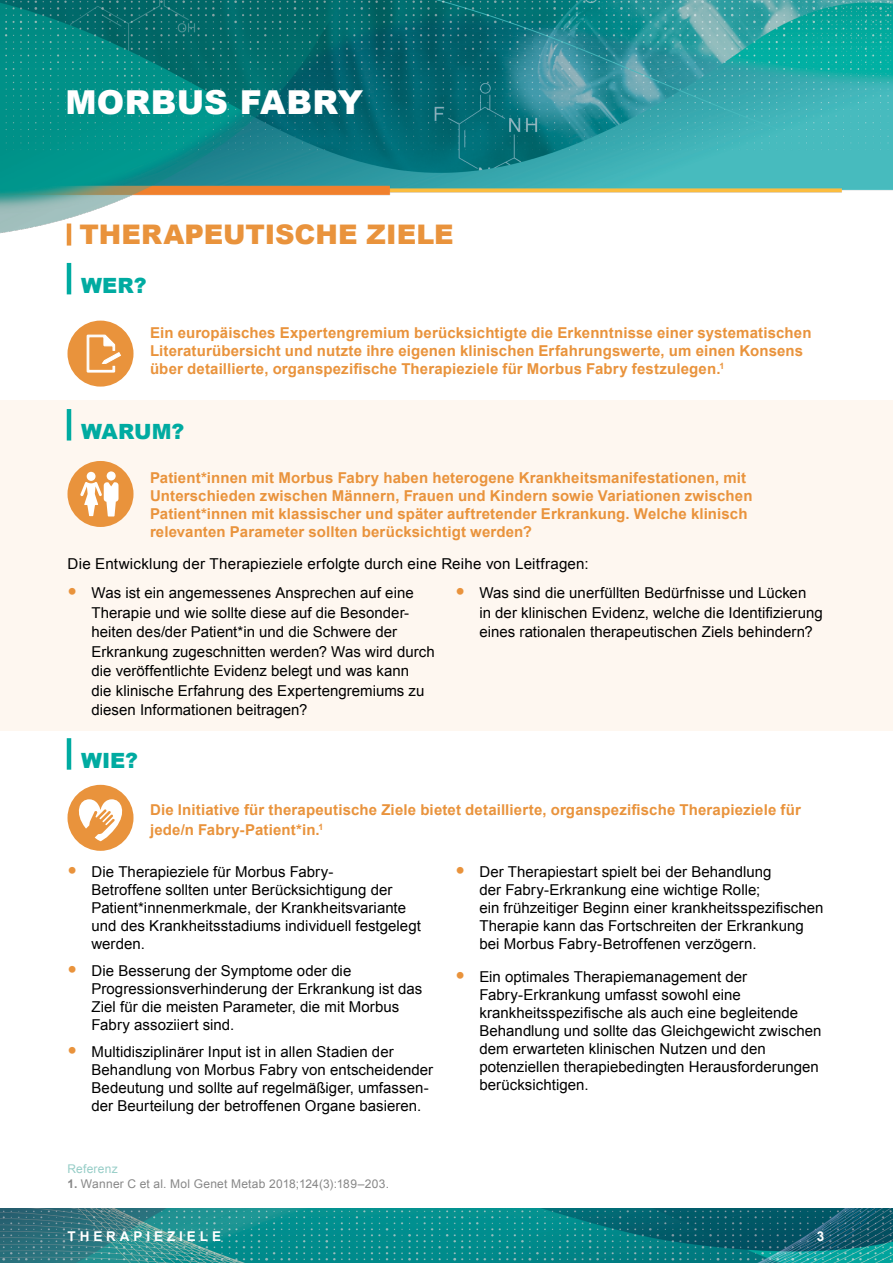
<style>
.page{position:relative;width:893px;height:1263px;background:#fff}
.page>*{position:absolute;margin:0;border:0;box-sizing:border-box;transform-origin:0 0}
.t1{font:900 33px "Arial";letter-spacing:.01em;color:#fff}
.t2{font:900 27px "Arial";color:#e9933c}
.t3{font:900 21px "Arial";letter-spacing:.005em;color:#00aba1}
.t4{font:15px/18px "Arial";letter-spacing:.005em;color:#000}
.t5{font:700 15px/18px "Arial";letter-spacing:.01em;color:#e9933c}
.t6{font:700 13.5px "Arial";letter-spacing:.29em;color:#fff}
.t7{font:12px "Arial";letter-spacing:.02em;color:#878787}
.t8{font:12px "Arial";letter-spacing:.02em;color:#96cdc7}
.s1{font-size:27px;color:#e9933c}
.s2{font-weight:700}
</style>
<div class="page">
<img style="left:0;top:1209px;width:893px;height:54px">
<img style="left:0;top:0;width:893px;height:269px">
<div style="left:0;top:401px;width:893px;height:330px;background:#fef7f0"></div>
<hr style="left:67px;top:224px;width:4px;height:22px;background:#e9933c">
<hr style="left:67px;top:263px;width:4px;height:31px;background:#00aba1">
<hr style="left:67px;top:409px;width:4px;height:31px;background:#00aba1">
<hr style="left:67px;top:738px;width:4px;height:32px;background:#00aba1">
<div style="left:68px;top:321px;width:66px;height:66px;background:#e9933c;border-radius:50%"></div>
<svg style="left:86px;top:334px;width:35px;height:39px"></svg>
<div style="left:67px;top:785px;width:66px;height:66px;background:#e9933c;border-radius:50%"></div>
<svg style="left:74px;top:799px;width:53px;height:42px"></svg>
<div style="left:68px;top:461px;width:66px;height:66px;background:#e9933c;border-radius:50%"></div>
<svg style="left:80px;top:472px;width:39px;height:44px"></svg>
<h1 class="t1" style="left:65px;top:78px;width:299px">MORBUS FABRY</h1>
<h2 class="t2" style="left:80px;top:215px;width:376px">THERAPEUTISCHE ZIELE</h2>
<h3 class="t3" style="left:81px;top:270px;width:67px">WER?</h3>
<p class="t5" style="left:150px;top:324px;width:663px">Ein europäisches Expertengremium berücksichtigte die Erkenntnisse einer systematischen<br>Literaturübersicht und nutzte ihre eigenen klinischen Erfahrungswerte, um einen Konsens über detaillierte, organspezifische Therapieziele für Morbus Fabry festzulegen.<sup>1</sup></p>
<h3 class="t3" style="left:81px;top:416px;width:105px">WARUM?</h3>
<p class="t5" style="left:150px;top:469px;width:604px">Patient*innen mit Morbus Fabry haben heterogene Krankheitsmanifestationen, mit Unterschieden zwischen Männern, Frauen und Kindern sowie Variationen zwischen Patient*innen mit klassischer und später auftretender Erkrankung. Welche klinisch relevanten Parameter sollten berücksichtigt werden?</p>
<p class="t4" style="left:68px;top:555px;width:523px">Die Entwicklung der Therapieziele erfolgte durch eine Reihe von Leitfragen:</p>
<p class="t4" style="left:92px;top:583px;width:345px;line-height:19.5px;text-indent:-24px"><span class="s1">•</span> Was ist ein angemessenes Ansprechen auf eine Therapie und wie sollte diese auf die Besonder&shy;heiten des/der Patient*in und die Schwere der Erkrankung zugeschnitten werden? Was wird durch die veröffentlichte Evidenz belegt und was kann<br>die klinische Erfahrung des Expertengremiums zu diesen Informationen beitragen?</p>
<p class="t4" style="left:479px;top:583px;width:345px;line-height:19.6px;text-indent:-24px"><span class="s1">•</span> Was sind die unerfüllten Bedürfnisse und Lücken<br>in der klinischen Evidenz, welche die Identifizierung eines rationalen therapeutischen Ziels behindern?</p>
<h3 class="t3" style="left:81px;top:745px;width:59px">WIE?</h3>
<p class="t5" style="left:150px;top:800px;width:652px;line-height:19.8px">Die Initiative für therapeutische Ziele bietet detaillierte, organspezifische Therapieziele für jede/n Fabry-Patient*in.<sup>1</sup></p>
<p class="t4" style="left:92px;top:863px;width:331px;text-indent:-24px"><span class="s1">•</span> Die Therapieziele für Morbus Fabry-<br>Betroffene sollten unter Berücksichtigung der Patient*innenmerkmale, der Krankheitsvariante und des Krankheitsstadiums individuell festgelegt werden.</p>
<p class="t4" style="left:92px;top:962px;width:332px;text-indent:-24px"><span class="s1">•</span> Die Besserung der Symptome oder die Progressionsverhinderung der Erkrankung ist das Ziel für die meisten Parameter, die mit Morbus Fabry assoziiert sind.</p>
<p class="t4" style="left:92px;top:1043px;width:343px;text-indent:-24px"><span class="s1">•</span> Multidisziplinärer Input ist in allen Stadien der Behandlung von Morbus Fabry von entscheidender Bedeutung und sollte auf regelmäßiger, umfassen&shy;der Beurteilung der betroffenen Organe basieren.</p>
<p class="t4" style="left:479px;top:863px;width:346px;text-indent:-24px"><span class="s1">•</span> Der Therapiestart spielt bei der Behandlung<br>der Fabry-Erkrankung eine wichtige Rolle;<br>ein frühzeitiger Beginn einer krankheitsspezifischen Therapie kann das Fortschreiten der Erkrankung bei Morbus Fabry-Betroffenen verzögern.</p>
<p class="t4" style="left:479px;top:968px;width:344px;text-indent:-24px"><span class="s1">•</span> Ein optimales Therapiemanagement der Fabry-Erkrankung umfasst sowohl eine krankheitsspezifische als auch eine begleitende Behandlung und sollte das Gleichgewicht zwischen dem erwarteten klinischen Nutzen und den potenziellen therapiebedingten Herausforderungen berücksichtigen.</p>
<p class="t8" style="left:68px;top:1161px;width:52px">Referenz</p>
<p class="t7" style="left:68px;top:1176px;width:323px"><span class="s2">1.</span> Wanner C et al. Mol Genet Metab 2018;124(3):189–203.</p>
<p class="t6" style="left:68px;top:1227px;width:155px">THERAPIEZIELE</p>
<p class="t6" style="left:817px;top:1227px;width:9px">3</p>
</div>
